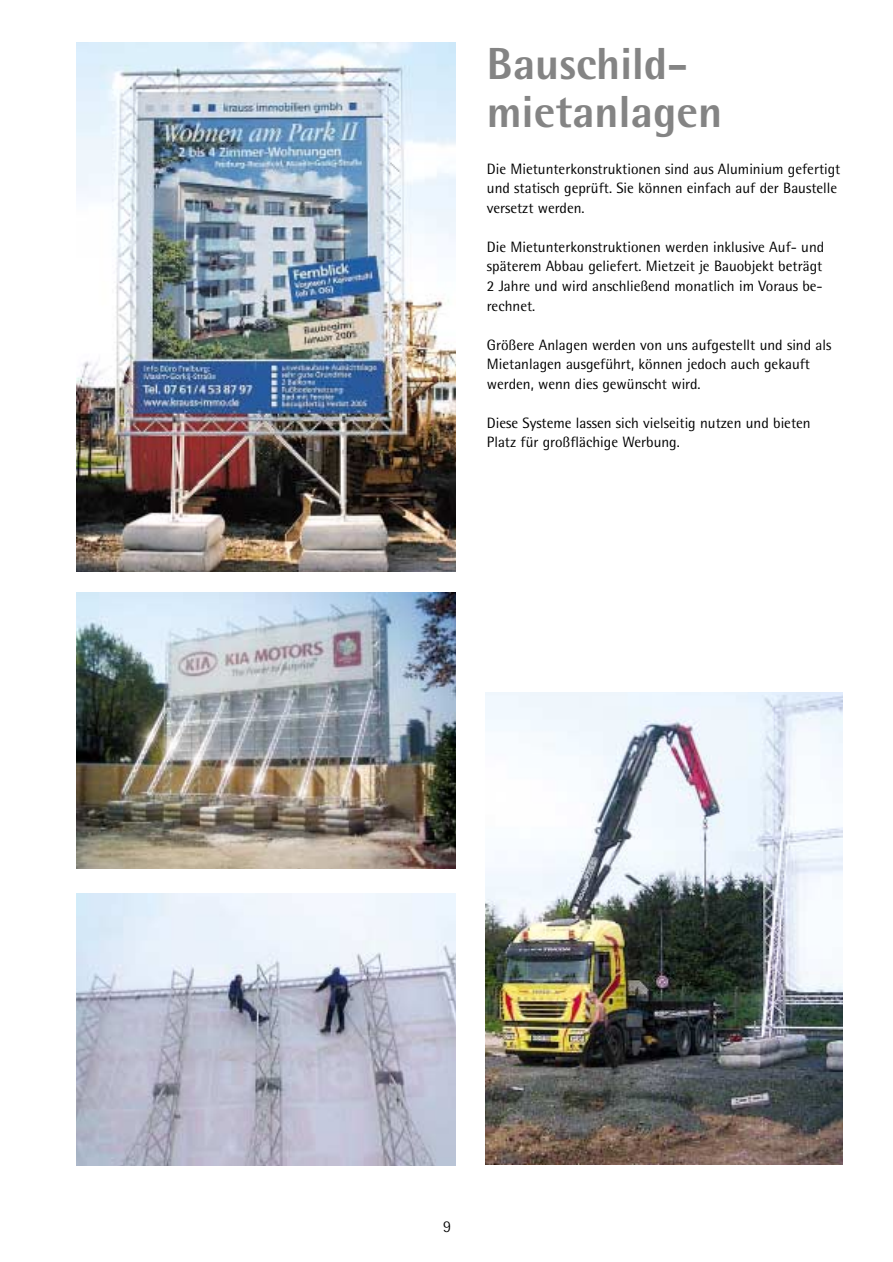
<style>
.page{position:relative;width:893px;height:1262px;background:#fff}
.page>*{position:absolute;margin:0;border:0;box-sizing:border-box;transform-origin:0 0}
.t1{font:800 45px/48px "AT Rotis Semi Sans";color:#848484}
.t2{font:300 16.5px "AT Rotis Semi Sans";color:#000}
.t3{font:15px/19.5px "AT Rotis Semi Sans";color:#000}
</style>
<div class="page">
<img style="left:485px;top:692px;width:357px;height:472px">
<img style="left:77px;top:593px;width:378px;height:276px">
<img style="left:77px;top:893px;width:378px;height:272px">
<img style="left:77px;top:43px;width:378px;height:529px">
<h1 class="t1" style="left:487px;top:45px;width:237px">Bauschild&shy;mietanlagen</h1>
<p class="t3" style="left:487px;top:161px;width:355px">Die Mietunterkonstruktionen sind aus Aluminium gefertigt und statisch geprüft. Sie können einfach auf der Baustelle versetzt werden.</p>
<p class="t3" style="left:487px;top:239px;width:339px">Die Mietunterkonstruktionen werden inklusive Auf- und späterem Abbau geliefert. Mietzeit je Bauobjekt beträgt 2 Jahre und wird anschließend monatlich im Voraus be&shy;rechnet.</p>
<p class="t3" style="left:487px;top:336px;width:346px">Größere Anlagen werden von uns aufgestellt und sind als<br>Mietanlagen ausgeführt, können jedoch auch gekauft werden, wenn dies gewünscht wird.</p>
<p class="t3" style="left:487px;top:414px;width:325px">Diese Systeme lassen sich vielseitig nutzen und bieten<br>Platz für großflächige Werbung.</p>
<p class="t2" style="left:443px;top:1220px;width:9px">9</p>
</div>
